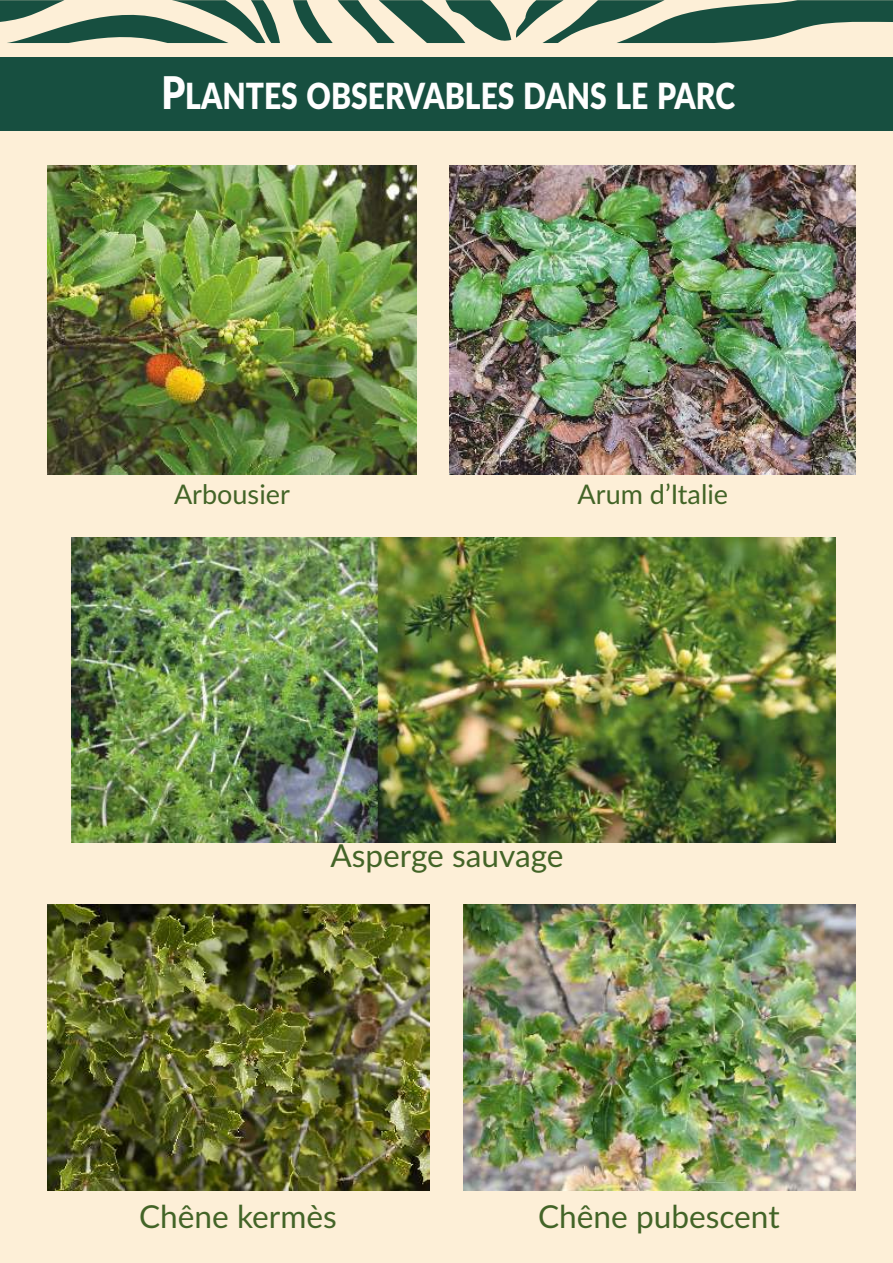
<style>
.page{position:relative;width:893px;height:1263px;background:#fdefd7}
.page>*{position:absolute;margin:0;border:0;box-sizing:border-box;transform-origin:0 0}
.t1{font:900 36px "Lato";color:#fefefe;scale:.83 1}
.t2{font:31.65px "Lato";color:#436427}
.t3{font:27px "Lato";color:#436427}
.s1{font-size:45px}
</style>
<div class="page">
<div style="left:0;top:58px;width:893px;height:73px;background:#174f40"></div>
<img style="left:449px;top:166px;width:406px;height:309px">
<img style="left:47px;top:166px;width:370px;height:309px">
<img style="left:71px;top:537px;width:764px;height:306px">
<img style="left:47px;top:904px;width:382px;height:287px">
<img style="left:464px;top:904px;width:391px;height:287px">
<svg style="left:0;top:0;width:280px;height:43px"></svg>
<svg style="left:293px;top:0;width:600px;height:43px"></svg>
<p class="t1" style="left:161px;top:80px;width:693px"><span class="s1">P</span>LANTES OBSERVABLES DANS LE PARC</p>
<p class="t3" style="left:174px;top:482px;width:117px">Arbousier</p>
<p class="t3" style="left:578px;top:482px;width:152px">Arum d’Italie</p>
<p class="t2" style="left:330px;top:842px;width:235px">Asperge sauvage</p>
<p class="t2" style="left:139px;top:1202px;width:199px">Chêne kermès</p>
<p class="t2" style="left:538px;top:1202px;width:243px">Chêne pubescent</p>
</div>
